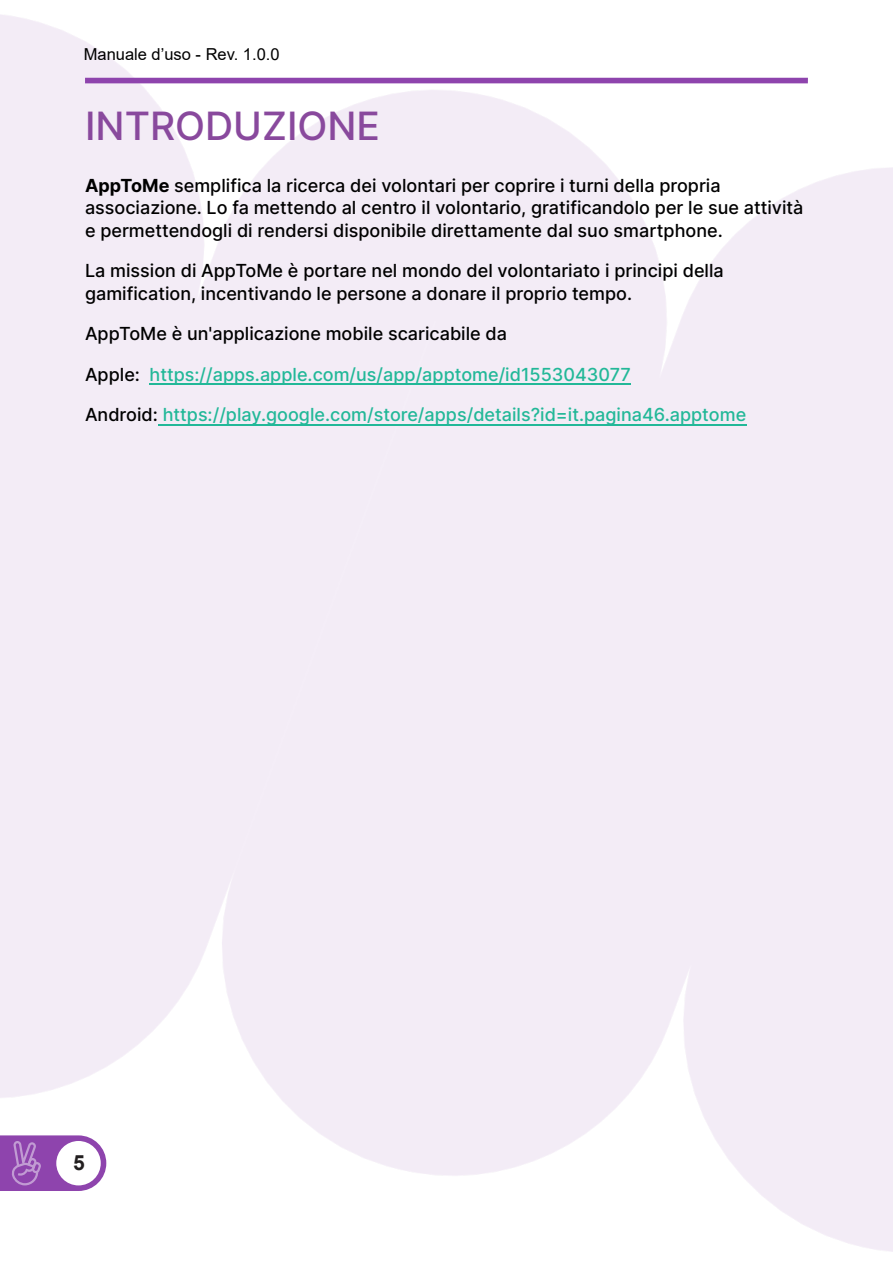
<style>
.page{position:relative;width:893px;height:1263px;background:#fff}
.page>*{position:absolute;margin:0;border:0;box-sizing:border-box;transform-origin:0 0}
.t1{font:500 39px "Inter";color:#89499d}
.t2{font:700 21px "Arial";color:#231f20}
.t3{font:500 18px/22.5px "Inter";color:#000}
.t4{font:500 18px "Inter";color:#22b898}
.t5{font:16.5px "Arial";color:#000}
.s1{font-weight:700}
.s2{color:#000}
</style>
<div class="page">
<img style="left:0;top:14px;width:893px;height:1238px">
<svg style="left:0;top:1135px;width:106px;height:56px"></svg>
<div style="left:85px;top:78px;width:723px;height:5px;background:#8e44ad"></div>
<hr style="left:150px;top:384px;width:481px;height:1px;background:#22b898">
<hr style="left:158px;top:424px;width:588px;height:1px;background:#22b898">
<p class="t5" style="left:84px;top:48px;width:197px">Manuale d’uso - Rev. 1.0.0</p>
<h1 class="t1" style="left:85px;top:102px;width:297px">INTRODUZIONE</h1>
<p class="t3" style="left:85px;top:174px;width:720px"><span class="s1">AppToMe</span> semplifica la ricerca dei volontari per coprire i turni della propria associazione. Lo fa mettendo al centro il volontario, gratificandolo per le sue attività e permettendogli di rendersi disponibile direttamente dal suo smartphone.</p>
<p class="t3" style="left:85px;top:259px;width:640px">La mission di AppToMe è portare nel mondo del volontariato i principi della gamification, incentivando le persone a donare il proprio tempo.</p>
<p class="t3" style="left:85px;top:322px;width:424px">AppToMe è un'applicazione mobile scaricabile da</p>
<p class="t4" style="left:85px;top:363px;width:547px"><span class="s2">Apple:</span> https://apps.apple.com/us/app/apptome/id1553043077</p>
<p class="t4" style="left:85px;top:404px;width:663px"><span class="s2">Android:</span> https://play.google.com/store/apps/details?id=it.pagina46.apptome</p>
<p class="t2" style="left:73px;top:1155px;width:13px">5</p>
</div>
